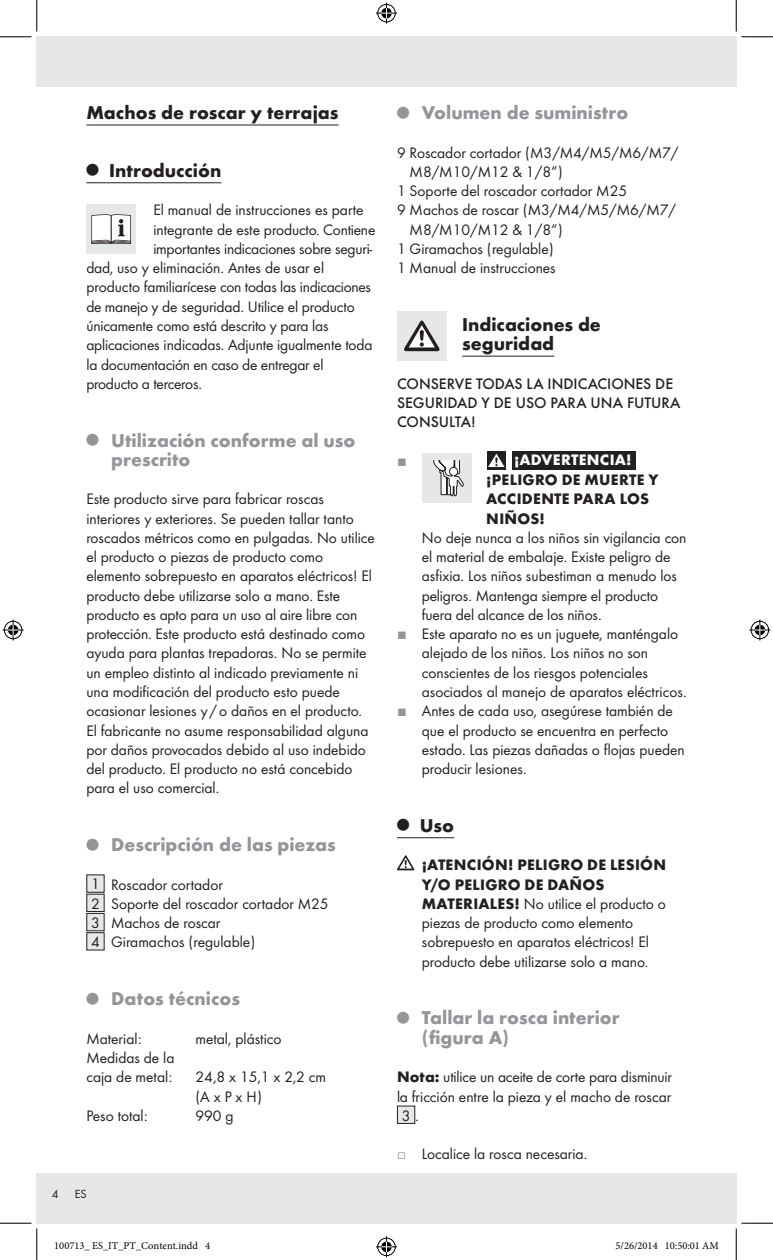
<style>
.page{position:relative;width:773px;height:1260px;background:#fff}
.page>*{position:absolute;margin:0;border:0;box-sizing:border-box;transform-origin:0 0}
.ES_Überschrift{font:700 19.25px/19.2px "Futura";color:#939598}
.ES_Kapitelüberschrif{font:700 19.25px/19.2px "Futura";color:#231f20}
.ES_Fließtext{font:17.5px "European Pi Three";color:#939598}
.ES_Fließtext-2{font:15.75px/19.2px "Futura Boo";color:#231f20}
.ES_Fließtext-3{font:500 15.75px/19.2px "Futura";color:#231f20}
.ES_Fließtext-4{font:700 15.75px/19.2px "Futura";letter-spacing:.015em;color:#231f20}
.t1{font:700 15.75px "Futura";letter-spacing:.015em;color:#fff}
.t2{font:12.25px "Futura Boo";color:#231f20}
.t3{font:10.5px "Minion Pro";color:#000}
.s1{font-family:"European Pi Three";font-size:17.5px;color:#939598}
.s2{font-family:"Futura";font-weight:700}
.s3{font-family:"European Pi Three";color:#939598}
</style>
<div class="page">
<div style="left:37px;top:1173px;width:699px;height:49px;background:#e6e7e9"></div>
<div style="left:37px;top:37px;width:699px;height:49px;background:#e6e7e9"></div>
<hr style="left:86px;top:124px;width:253px;height:1px;background:#231f20">
<hr style="left:86px;top:182px;width:135px;height:1px;background:#231f20">
<div style="left:86px;top:204px;width:50px;height:50px;background:#e6e7e9"></div>
<svg style="left:91px;top:214px;width:40px;height:30px"></svg>
<div style="left:87px;top:874px;width:17px;height:18px;background:#e6e7e9"></div>
<div style="left:87px;top:894px;width:17px;height:17px;background:#e6e7e9"></div>
<div style="left:87px;top:913px;width:17px;height:17px;background:#e6e7e9"></div>
<div style="left:86px;top:912px;width:19px;height:19px;border:1px solid #231f20"></div>
<div style="left:87px;top:932px;width:17px;height:17px;background:#e6e7e9"></div>
<div style="left:86px;top:932px;width:19px;height:18px;border:1px solid #231f20"></div>
<hr style="left:462px;top:355px;width:92px;height:1px;background:#231f20">
<hr style="left:397px;top:837px;width:57px;height:1px;background:#231f20">
<div style="left:397px;top:311px;width:50px;height:49px;background:#e6e7e9"></div>
<svg style="left:404px;top:320px;width:36px;height:31px"></svg>
<div style="left:422px;top:453px;width:49px;height:50px;background:#e6e7e9"></div>
<svg style="left:433px;top:460px;width:31px;height:36px"></svg>
<div style="left:487px;top:451px;width:18px;height:18px;background:#231f20"></div>
<svg style="left:488px;top:453px;width:17px;height:14px"></svg>
<div style="left:512px;top:451px;width:123px;height:18px;background:#231f20"></div>
<svg style="left:397px;top:855px;width:17px;height:15px"></svg>
<div style="left:397px;top:1105px;width:18px;height:18px;background:#e6e7e9"></div>
<div style="left:397px;top:1105px;width:18px;height:18px;border:1px solid #231f20"></div>
<hr style="left:0;top:36px;width:32px;height:1px;background:#000">
<hr style="left:741px;top:36px;width:32px;height:1px;background:#000">
<hr style="left:0;top:1222px;width:32px;height:1px;background:#000">
<hr style="left:741px;top:1222px;width:32px;height:1px;background:#000">
<hr style="left:36px;top:0;width:1px;height:31px;background:#000">
<hr style="left:36px;top:1228px;width:1px;height:31px;background:#000">
<hr style="left:736px;top:0;width:1px;height:31px;background:#000">
<hr style="left:736px;top:1228px;width:1px;height:31px;background:#000">
<svg style="left:376px;top:3px;width:21px;height:21px"></svg>
<svg style="left:376px;top:1236px;width:21px;height:20px"></svg>
<svg style="left:3px;top:619px;width:21px;height:21px"></svg>
<svg style="left:749px;top:619px;width:21px;height:21px"></svg>
<svg style="left:665px;top:1222px;width:54px;height:2px"></svg>
<p class="ES_Kapitelüberschrif" style="left:86px;top:101px;width:254px">Machos de roscar y terrajas</p>
<p class="ES_Kapitelüberschrif" style="left:86px;top:159px;width:137px"><sup>Q</sup> Introducción</p>
<p class="ES_Fließtext-2" style="left:153px;top:200px;width:224px">El manual de instrucciones es parte integrante de este producto. Contiene importantes indicaciones sobre seguri-</p>
<p class="ES_Fließtext-2" style="left:86px;top:257px;width:288px">dad, uso y eliminación. Antes de usar el producto familiarícese con todas las indicaciones de manejo y de seguridad. Utilice el producto únicamente como está descrito y para las aplicaciones indicadas. Adjunte igualmente toda la documentación en caso de entregar el producto a terceros.</p>
<p class="ES_Überschrift" style="left:111px;top:429px;width:246px;text-indent:-25px"><sup>Q</sup> Utilización conforme al uso prescrito</p>
<p class="ES_Fließtext-2" style="left:86px;top:488px;width:290px">Este producto sirve para fabricar roscas interiores y exteriores. Se pueden tallar tanto roscados métricos como en pulgadas. No utilice el producto o piezas de producto como elemento sobrepuesto en aparatos eléctricos! El producto debe utilizarse solo a mano. Este producto es apto para un uso al aire libre con protección. Este producto está destinado como ayuda para plantas trepadoras. No se permite un empleo distinto al indicado previamente ni una modificación del producto esto puede ocasionar lesiones y /o daños en el producto.<br>El fabricante no asume responsabilidad alguna por daños provocados debido al uso indebido del producto. El producto no está concebido para el uso comercial.</p>
<p class="ES_Überschrift" style="left:86px;top:833px;width:251px"><sup>Q</sup> Descripción de las piezas</p>
<p class="ES_Fließtext-2" style="left:91px;top:873px;width:10px">1</p>
<p class="ES_Fließtext-2" style="left:111px;top:873px;width:113px">Roscador cortador</p>
<p class="ES_Fließtext-2" style="left:91px;top:892px;width:10px">2</p>
<p class="ES_Fließtext-2" style="left:111px;top:893px;width:219px">Soporte del roscador cortador M25</p>
<p class="ES_Fließtext-2" style="left:91px;top:912px;width:10px">3</p>
<p class="ES_Fließtext-2" style="left:111px;top:912px;width:111px">Machos de roscar</p>
<p class="ES_Fließtext-2" style="left:91px;top:931px;width:10px">4</p>
<p class="ES_Fließtext-2" style="left:111px;top:931px;width:146px">Giramachos (regulable)</p>
<p class="ES_Überschrift" style="left:86px;top:987px;width:155px"><sup>Q</sup> Datos técnicos</p>
<p class="ES_Fließtext-2" style="left:86px;top:1027px;width:57px">Material:</p>
<p class="ES_Fließtext-2" style="left:195px;top:1027px;width:87px">metal, plástico</p>
<p class="ES_Fließtext-2" style="left:86px;top:1047px;width:90px">Medidas de la caja de metal:</p>
<p class="ES_Fließtext-2" style="left:195px;top:1066px;width:132px">24,8 x 15,1 x 2,2 cm (A x P x H)</p>
<p class="ES_Fließtext-2" style="left:86px;top:1104px;width:63px">Peso total:</p>
<p class="ES_Fließtext-2" style="left:195px;top:1104px;width:40px">990 g</p>
<p class="t2" style="left:52px;top:1185px;width:8px">4</p>
<p class="t2" style="left:75px;top:1185px;width:13px">ES</p>
<p class="ES_Überschrift" style="left:397px;top:101px;width:233px"><sup>Q</sup> Volumen de suministro</p>
<p class="ES_Fließtext-2" style="left:410px;top:142px;width:270px;text-indent:-13px">9 Roscador cortador (M3/M4/M5/M6/M7/<br>M8/M10/M12 &amp; 1/8“)</p>
<p class="ES_Fließtext-2" style="left:397px;top:180px;width:232px">1 Soporte del roscador cortador M25</p>
<p class="ES_Fließtext-2" style="left:410px;top:200px;width:268px;text-indent:-13px">9 Machos de roscar (M3/M4/M5/M6/M7/<br>M8/M10/M12 &amp; 1/8“)</p>
<p class="ES_Fließtext-2" style="left:397px;top:238px;width:158px">1 Giramachos (regulable)</p>
<p class="ES_Fließtext-2" style="left:397px;top:257px;width:160px">1 Manual de instrucciones</p>
<p class="ES_Kapitelüberschrif" style="left:462px;top:313px;width:140px">Indicaciones de seguridad</p>
<p class="ES_Fließtext-3" style="left:397px;top:373px;width:285px">CONSERVE TODAS LA INDICACIONES DE<br>SEGURIDAD Y DE USO PARA UNA FUTURA<br>CONSULTA!</p>
<p class="ES_Fließtext" style="left:397px;top:448px;width:11px">J</p>
<p class="t1" style="left:514px;top:447px;width:119px">¡ADVERTENCIA!</p>
<p class="ES_Fließtext-4" style="left:486px;top:469px;width:174px">¡PELIGRO DE MUERTE Y<br>ACCIDENTE PARA LOS<br>NIÑOS!</p>
<p class="ES_Fließtext-2" style="left:422px;top:527px;width:266px">No deje nunca a los niños sin vigilancia con el material de embalaje. Existe peligro de asfixia. Los niños subestiman a menudo los peligros. Mantenga siempre el producto fuera del alcance de los niños.</p>
<p class="ES_Fließtext-2" style="left:422px;top:623px;width:266px;text-indent:-25px"><span class="s1">J</span> Este aparato no es un juguete, manténgalo alejado de los niños. Los niños no son conscientes de los riesgos potenciales asociados al manejo de aparatos eléctricos.</p>
<p class="ES_Fließtext-2" style="left:422px;top:700px;width:265px;text-indent:-25px"><span class="s1">J</span> Antes de cada uso, asegúrese también de que el producto se encuentra en perfecto estado. Las piezas dañadas o flojas pueden producir lesiones.</p>
<p class="ES_Kapitelüberschrif" style="left:397px;top:814px;width:59px"><sup>Q</sup> Uso</p>
<p class="ES_Fließtext-2" style="left:422px;top:854px;width:246px"><span class="s2">¡ATENCIÓN! PELIGRO DE LESIÓN<br>Y/O PELIGRO DE DAÑOS<br>MATERIALES!</span> No utilice el producto o piezas de producto como elemento sobrepuesto en aparatos eléctricos! El producto debe utilizarse solo a mano.</p>
<p class="ES_Überschrift" style="left:422px;top:1006px;width:199px;text-indent:-25px"><sup>Q</sup> Tallar la rosca interior (figura A)</p>
<p class="ES_Fließtext-2" style="left:397px;top:1066px;width:277px"><span class="s2">Nota:</span> utilice un aceite de corte para disminuir la fricción entre la pieza y el macho de roscar</p>
<p class="ES_Fließtext-2" style="left:402px;top:1104px;width:19px">3 .</p>
<p class="ES_Fließtext-2" style="left:397px;top:1143px;width:192px"><span class="s3">j</span> Localice la rosca necesaria.</p>
<p class="t3" style="left:54px;top:1238px;width:157px">100713_ ES_IT_PT_Content.indd 4</p>
<p class="t3" style="left:615px;top:1238px;width:105px">5/26/2014 10:50:01 AM</p>
</div>
